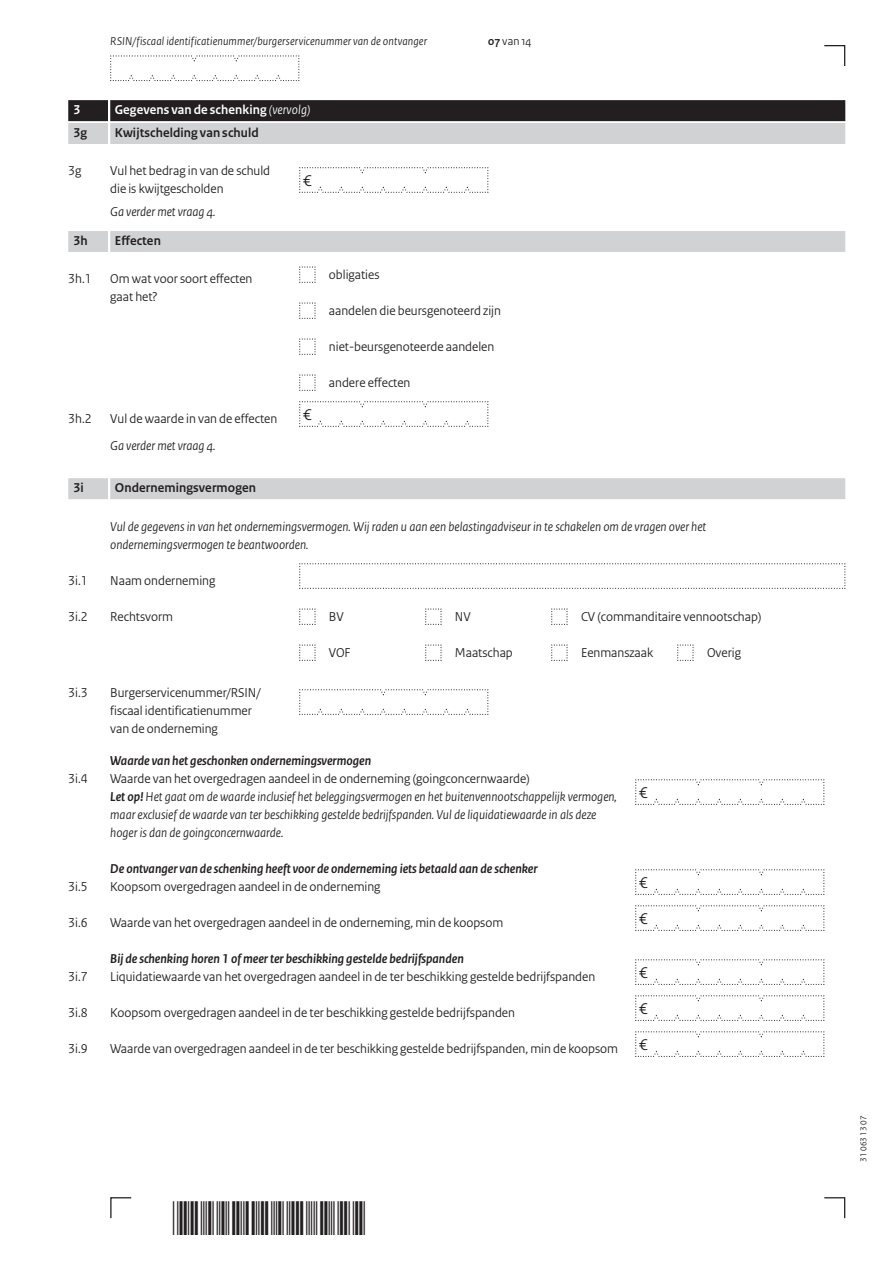
<style>
.page{position:relative;width:893px;height:1263px;background:#fff}
.page>*{position:absolute;margin:0;border:0;box-sizing:border-box;transform-origin:0 0}
.t1{font:45px "Symbol";color:#231f20;scale:.67 1}
.t2{font:16.5px "Rijksoverheid Sans Heading";color:#231f20}
.t3{font:13.5px/18px "Rijksoverheid Sans Heading";color:#231f20}
.t4{font:italic 13.5px/18px "Rijksoverheid Sans Heading";color:#231f20}
.t5{font:italic 700 13.5px "Rijksoverheid Sans Heading";color:#231f20}
.t6{font:700 13.5px "Rijksoverheid Sans Heading";letter-spacing:.01em;color:#231f20}
.t7{font:700 13.5px "Rijksoverheid Sans Heading";letter-spacing:.01em;color:#fff}
.t8{font:italic 12px "Rijksoverheid Sans Heading";letter-spacing:.015em;color:#231f20}
.t9{font:12px "Rijksoverheid Sans Heading";color:#231f20}
.t10{font:9px "Rijksoverheid Sans Heading";color:#231f20}
.s1{font-weight:700}
.s2{font-weight:400;font-style:italic}
.s3{font-style:normal}
</style>
<div class="page">
<svg style="left:824px;top:1197px;width:22px;height:22px"></svg>
<svg style="left:110px;top:1197px;width:22px;height:22px"></svg>
<svg style="left:824px;top:45px;width:22px;height:21px"></svg>
<svg style="left:110px;top:55px;width:190px;height:26px"></svg>
<div style="left:110px;top:123px;width:735px;height:21px;background:#d1d2d4"></div>
<div style="left:68px;top:123px;width:40px;height:21px;background:#d1d2d4"></div>
<svg style="left:299px;top:167px;width:190px;height:26px"></svg>
<div style="left:110px;top:231px;width:735px;height:21px;background:#d1d2d4"></div>
<div style="left:68px;top:231px;width:40px;height:21px;background:#d1d2d4"></div>
<svg style="left:299px;top:266px;width:17px;height:17px"></svg>
<svg style="left:299px;top:302px;width:17px;height:17px"></svg>
<svg style="left:299px;top:338px;width:17px;height:17px"></svg>
<svg style="left:299px;top:374px;width:17px;height:17px"></svg>
<svg style="left:299px;top:401px;width:190px;height:26px"></svg>
<div style="left:110px;top:478px;width:735px;height:21px;background:#d1d2d4"></div>
<div style="left:68px;top:478px;width:40px;height:21px;background:#d1d2d4"></div>
<svg style="left:299px;top:563px;width:547px;height:26px"></svg>
<svg style="left:299px;top:608px;width:17px;height:17px"></svg>
<svg style="left:425px;top:608px;width:17px;height:17px"></svg>
<svg style="left:551px;top:608px;width:17px;height:17px"></svg>
<svg style="left:299px;top:644px;width:17px;height:17px"></svg>
<svg style="left:425px;top:644px;width:17px;height:17px"></svg>
<svg style="left:551px;top:644px;width:17px;height:17px"></svg>
<svg style="left:677px;top:644px;width:17px;height:17px"></svg>
<svg style="left:299px;top:689px;width:190px;height:26px"></svg>
<svg style="left:635px;top:779px;width:190px;height:26px"></svg>
<svg style="left:635px;top:869px;width:190px;height:26px"></svg>
<svg style="left:635px;top:905px;width:190px;height:26px"></svg>
<svg style="left:635px;top:959px;width:190px;height:26px"></svg>
<svg style="left:635px;top:995px;width:190px;height:26px"></svg>
<svg style="left:635px;top:1031px;width:190px;height:26px"></svg>
<div style="left:110px;top:100px;width:735px;height:21px;background:#231f20"></div>
<div style="left:68px;top:100px;width:40px;height:21px;background:#231f20"></div>
<p class="t8" style="left:110px;top:34px;width:318px">RSIN/fiscaal identificatienummer/burgerservicenummer van de ontvanger</p>
<p class="t9" style="left:488px;top:34px;width:45px"><span class="s1">07</span> van 14</p>
<p class="t7" style="left:74px;top:102px;width:8px">3</p>
<p class="t7" style="left:115px;top:102px;width:197px">Gegevens van de schenking <span class="s2">(vervolg)</span></p>
<p class="t6" style="left:74px;top:125px;width:15px">3g</p>
<p class="t6" style="left:115px;top:125px;width:146px">Kwijtschelding van schuld</p>
<p class="t3" style="left:68px;top:162px;width:15px">3g</p>
<p class="t3" style="left:110px;top:162px;width:161px">Vul het bedrag in van de schuld die is kwijtgescholden</p>
<p class="t2" style="left:303px;top:171px;width:10px">€</p>
<p class="t4" style="left:110px;top:203px;width:107px">Ga verder met vraag 4.</p>
<p class="t6" style="left:74px;top:233px;width:16px">3h</p>
<p class="t6" style="left:115px;top:233px;width:48px">Effecten</p>
<p class="t3" style="left:68px;top:270px;width:25px">3h.1</p>
<p class="t3" style="left:110px;top:270px;width:144px">Om wat voor soort effecten gaat het?</p>
<p class="t3" style="left:329px;top:266px;width:52px">obligaties</p>
<p class="t3" style="left:329px;top:302px;width:174px">aandelen die beursgenoteerd zijn</p>
<p class="t3" style="left:329px;top:338px;width:167px">niet-beursgenoteerde aandelen</p>
<p class="t3" style="left:329px;top:374px;width:83px">andere effecten</p>
<p class="t3" style="left:68px;top:410px;width:25px">3h.2</p>
<p class="t3" style="left:110px;top:410px;width:169px">Vul de waarde in van de effecten</p>
<p class="t2" style="left:303px;top:405px;width:10px">€</p>
<p class="t4" style="left:110px;top:437px;width:107px">Ga verder met vraag 4.</p>
<p class="t6" style="left:74px;top:480px;width:12px">3i</p>
<p class="t6" style="left:115px;top:480px;width:143px">Ondernemingsvermogen</p>
<p class="t4" style="left:110px;top:518px;width:597px">Vul de gegevens in van het ondernemingsvermogen. Wij raden u aan een belastingadviseur in te schakelen om de vragen over het ondernemingsvermogen te beantwoorden.</p>
<p class="t3" style="left:68px;top:572px;width:21px">3i.1</p>
<p class="t3" style="left:110px;top:572px;width:107px">Naam onderneming</p>
<p class="t3" style="left:68px;top:608px;width:21px">3i.2</p>
<p class="t3" style="left:110px;top:608px;width:64px">Rechtsvorm</p>
<p class="t3" style="left:329px;top:608px;width:16px">BV</p>
<p class="t3" style="left:455px;top:608px;width:17px">NV</p>
<p class="t3" style="left:581px;top:608px;width:182px">CV (commanditaire vennootschap)</p>
<p class="t3" style="left:329px;top:644px;width:23px">VOF</p>
<p class="t3" style="left:455px;top:644px;width:59px">Maatschap</p>
<p class="t3" style="left:581px;top:644px;width:74px">Eenmanszaak</p>
<p class="t3" style="left:707px;top:644px;width:36px">Overig</p>
<p class="t3" style="left:68px;top:684px;width:21px">3i.3</p>
<p class="t3" style="left:110px;top:684px;width:152px">Burgerservicenummer/RSIN/ fiscaal identificatienummer van de onderneming</p>
<p class="t5" style="left:110px;top:753px;width:262px">Waarde van het geschonken ondernemingsvermogen</p>
<p class="t3" style="left:68px;top:770px;width:21px">3i.4</p>
<p class="t4" style="left:110px;top:770px;width:508px"><span class="s3">Waarde van het overgedragen aandeel in de onderneming (goingconcernwaarde)<br></span><span class="s1">Let op!</span> Het gaat om de waarde inclusief het beleggingsvermogen en het buitenvennootschappelijk vermogen, maar exclusief de waarde van ter beschikking gestelde bedrijfspanden. Vul de liquidatiewaarde in als deze hoger is dan de goingconcernwaarde.</p>
<p class="t2" style="left:639px;top:783px;width:10px">€</p>
<p class="t5" style="left:110px;top:861px;width:429px">De ontvanger van de schenking heeft voor de onderneming iets betaald aan de schenker</p>
<p class="t3" style="left:68px;top:878px;width:21px">3i.5</p>
<p class="t3" style="left:110px;top:878px;width:272px">Koopsom overgedragen aandeel in de onderneming</p>
<p class="t2" style="left:639px;top:873px;width:10px">€</p>
<p class="t3" style="left:68px;top:914px;width:21px">3i.6</p>
<p class="t3" style="left:110px;top:914px;width:394px">Waarde van het overgedragen aandeel in de onderneming, min de koopsom</p>
<p class="t2" style="left:639px;top:909px;width:10px">€</p>
<p class="t5" style="left:110px;top:951px;width:355px">Bij de schenking horen 1 of meer ter beschikking gestelde bedrijfspanden</p>
<p class="t3" style="left:68px;top:968px;width:21px">3i.7</p>
<p class="t3" style="left:110px;top:968px;width:486px">Liquidatiewaarde van het overgedragen aandeel in de ter beschikking gestelde bedrijfspanden</p>
<p class="t2" style="left:639px;top:963px;width:10px">€</p>
<p class="t3" style="left:68px;top:1004px;width:21px">3i.8</p>
<p class="t3" style="left:110px;top:1004px;width:406px">Koopsom overgedragen aandeel in de ter beschikking gestelde bedrijfspanden</p>
<p class="t2" style="left:639px;top:999px;width:10px">€</p>
<p class="t3" style="left:68px;top:1040px;width:21px">3i.9</p>
<p class="t3" style="left:110px;top:1040px;width:509px">Waarde van overgedragen aandeel in de ter beschikking gestelde bedrijfspanden, min de koopsom</p>
<p class="t2" style="left:639px;top:1035px;width:10px">€</p>
<h1 class="t1" style="left:190px;top:1193px;width:185px">✓ ✓✓</h1>
<p class="t10" style="left:858px;top:1161px;width:47px;rotate:-90deg">31 063 13 07</p>
</div>
